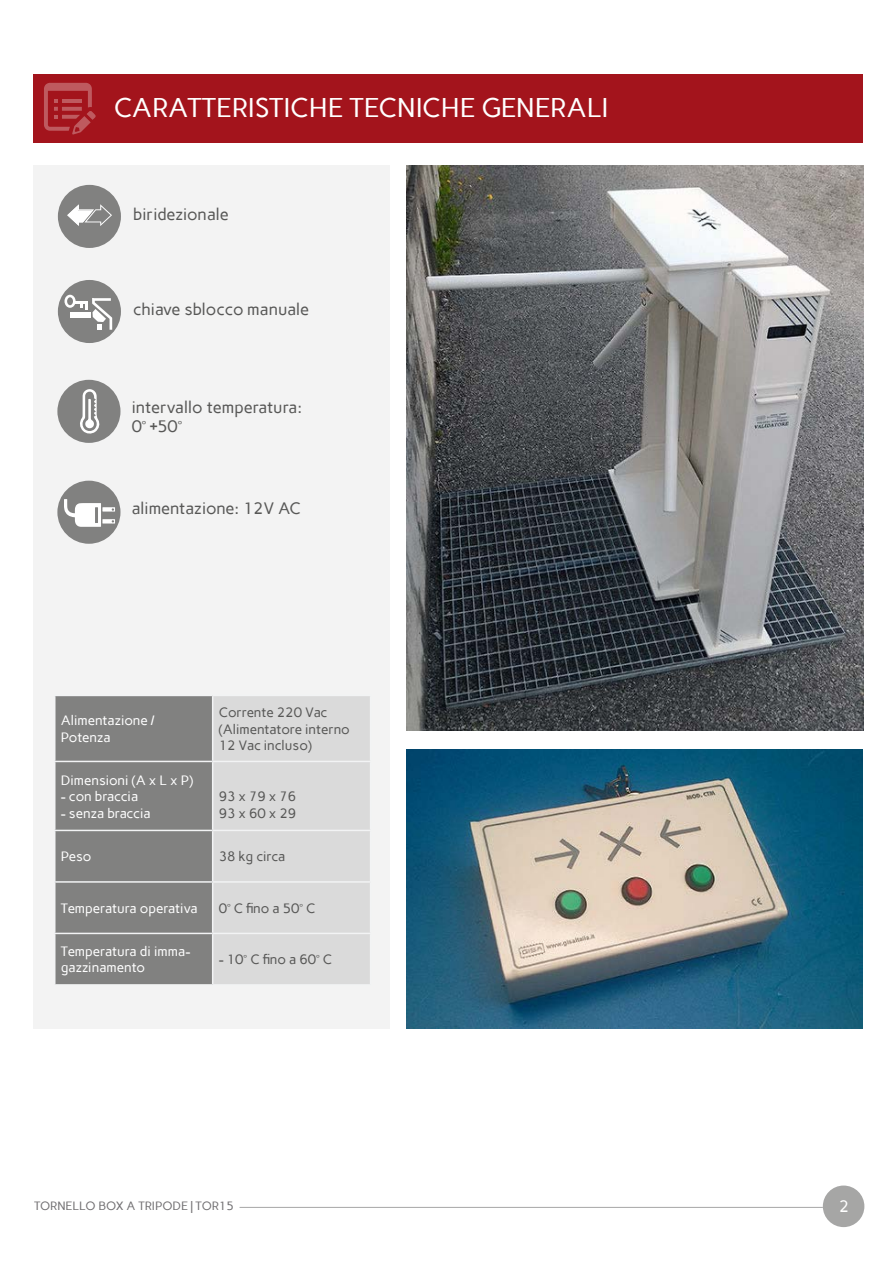
<style>
.page{position:relative;width:893px;height:1263px;background:#fff}
.page>*{position:absolute;margin:0;border:0;box-sizing:border-box;transform-origin:0 0}
.t1{font:27px "Carme";color:#fff}
.t2{font:16.5px/19.5px "Carme";color:#575756}
.t3{font:16.5px "Carme";color:#fff}
.t4{font:13.5px/16.5px "Carme";letter-spacing:-.005em;color:#fff}
.t5{font:13.5px/16.5px "Carme";letter-spacing:-.01em;color:#575756}
.t6{font:12px "Carme";color:#1a171b}
</style>
<div class="page">
<div style="left:823px;top:1185px;width:41px;height:42px;background:#a6a6a5;border-radius:50%"></div>
<hr style="left:240px;top:1207px;width:583px;height:1px;background:#575756">
<div style="left:33px;top:165px;width:356px;height:864px;background:#f3f3f3"></div>
<div style="left:58px;top:185px;width:63px;height:63px;background:#818180;border-radius:50%"></div>
<div style="left:58px;top:280px;width:63px;height:63px;background:#818180;border-radius:50%"></div>
<div style="left:57px;top:380px;width:63px;height:63px;background:#818180;border-radius:50%"></div>
<div style="left:57px;top:481px;width:63px;height:63px;background:#818180;border-radius:50%"></div>
<div style="left:56px;top:696px;width:156px;height:288px;background:#818180"></div>
<div style="left:213px;top:696px;width:157px;height:288px;background:#dadada"></div>
<hr style="left:54px;top:761px;width:159px;height:1px;background:#f2f3f4">
<hr style="left:213px;top:761px;width:158px;height:1px;background:#f2f3f4">
<hr style="left:54px;top:830px;width:159px;height:1px;background:#f2f3f4">
<hr style="left:213px;top:830px;width:158px;height:1px;background:#f2f3f4">
<hr style="left:54px;top:881px;width:159px;height:2px;background:#f2f3f4">
<hr style="left:213px;top:881px;width:158px;height:2px;background:#f2f3f4">
<hr style="left:54px;top:933px;width:159px;height:1px;background:#f2f3f4">
<hr style="left:213px;top:933px;width:158px;height:1px;background:#f2f3f4">
<svg style="left:67px;top:204px;width:45px;height:22px"></svg>
<svg style="left:64px;top:295px;width:48px;height:35px"></svg>
<div style="left:33px;top:74px;width:830px;height:69px;background:#a3141c"></div>
<svg style="left:44px;top:83px;width:52px;height:52px"></svg>
<svg style="left:80px;top:389px;width:20px;height:45px"></svg>
<svg style="left:64px;top:499px;width:51px;height:28px"></svg>
<img style="left:407px;top:165px;width:457px;height:565px">
<img style="left:407px;top:750px;width:456px;height:279px">
<h1 class="t1" style="left:114px;top:92px;width:496px">CARATTERISTICHE TECNICHE GENERALI</h1>
<p class="t2" style="left:133px;top:204px;width:97px">biridezionale</p>
<p class="t2" style="left:133px;top:299px;width:178px">chiave sblocco manuale</p>
<p class="t2" style="left:132px;top:397px;width:172px">intervallo temperatura:<br>0° +50°</p>
<p class="t2" style="left:132px;top:498px;width:171px">alimentazione: 12V AC</p>
<p class="t4" style="left:61px;top:712px;width:95px">Alimentazione /<br>Potenza</p>
<p class="t5" style="left:219px;top:704px;width:133px">Corrente 220 Vac (Alimentatore interno<br>12 Vac incluso)</p>
<p class="t4" style="left:61px;top:771px;width:134px">Dimensioni (A x L x P)</p>
<p class="t4" style="left:61px;top:788px;width:79px">- con braccia</p>
<p class="t4" style="left:61px;top:804px;width:91px">- senza braccia</p>
<p class="t5" style="left:219px;top:788px;width:79px">93 x 79 x 76<br>93 x 60 x 29</p>
<p class="t4" style="left:61px;top:848px;width:32px">Peso</p>
<p class="t5" style="left:219px;top:848px;width:68px">38 kg circa</p>
<p class="t4" style="left:61px;top:900px;width:139px">Temperatura operativa</p>
<p class="t5" style="left:219px;top:900px;width:98px">0° C fino a 50° C</p>
<p class="t4" style="left:61px;top:943px;width:131px">Temperatura di imma&shy;gazzinamento</p>
<p class="t5" style="left:219px;top:951px;width:115px">- 10° C fino a 60° C</p>
<p class="t6" style="left:34px;top:1199px;width:201px">TORNELLO BOX A TRIPODE | TOR15</p>
<p class="t3" style="left:839px;top:1196px;width:12px">2</p>
</div>
